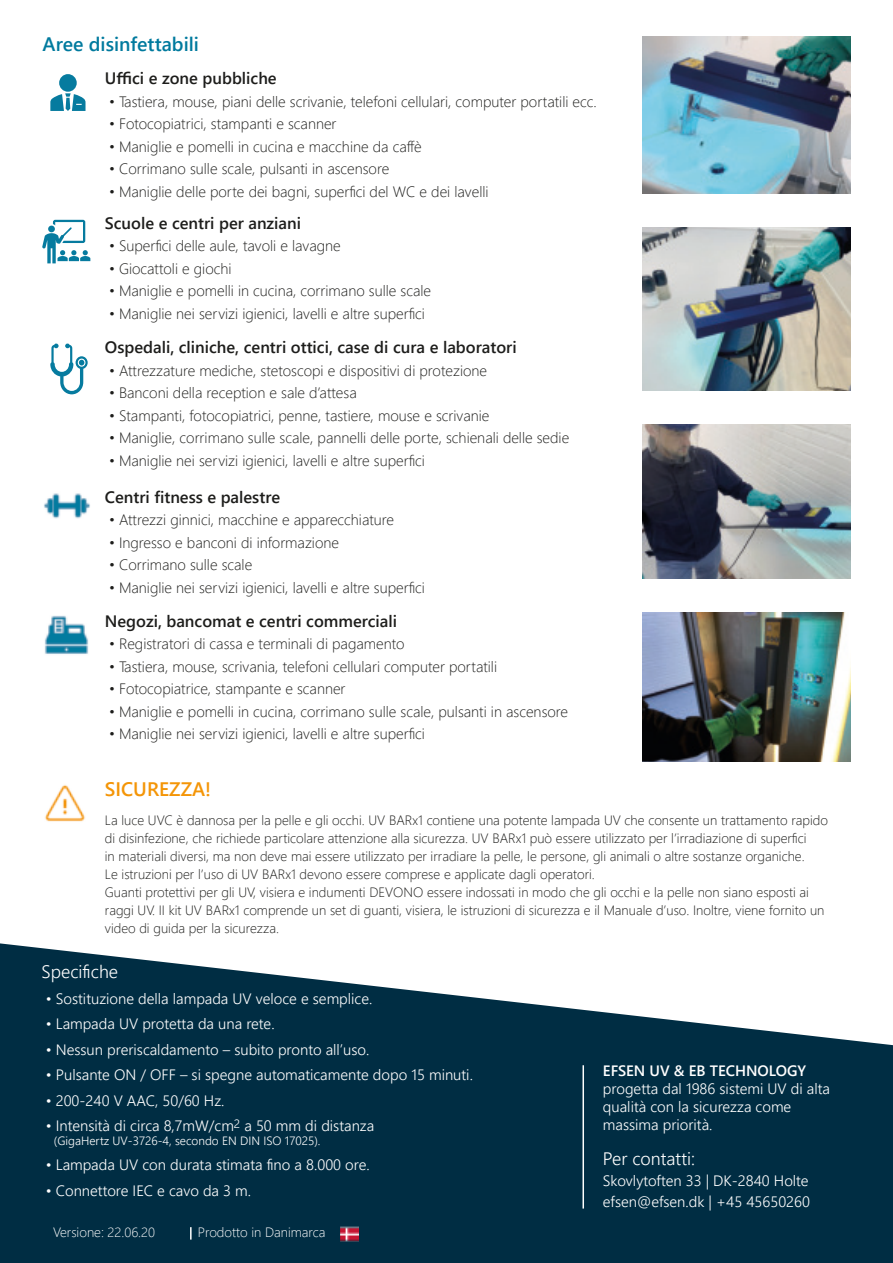
<style>
.page{position:relative;width:893px;height:1263px;background:#fff}
.page>*{position:absolute;margin:0;border:0;box-sizing:border-box;transform-origin:0 0}
.t1{font:600 19.5px "Segoe UI";color:#007a9e}
.t2{font:600 19.5px "Segoe UI";color:#f49507}
.t3{font:300 18px "Segoe UI";color:#fff}
.t4{font:600 16.5px "Segoe UI";color:#1d1d1b}
.t5{font:300 15px "Segoe UI";color:#1d1d1b}
.t6{font:300 15px/18px "Segoe UI";color:#fff}
.t7{font:600 15px "Segoe UI";color:#fff}
.t8{font:300 13.5px/18px "Segoe UI";color:#1d1d1b}
.t9{font:300 13.5px "Segoe UI";color:#fff}
.t10{font:300 12px "Segoe UI";color:#fff}
</style>
<div class="page">
<svg style="left:0;top:943px;width:893px;height:320px;fill:#002d43"></svg>
<hr style="left:582px;top:1065px;width:2px;height:143px;background:#fff">
<img style="left:642px;top:612px;width:209px;height:149px">
<img style="left:642px;top:37px;width:209px;height:157px">
<img style="left:642px;top:425px;width:209px;height:153px">
<img style="left:642px;top:228px;width:209px;height:163px">
<img style="left:45px;top:785px;width:40px;height:37px">
<svg style="left:42px;top:220px;width:48px;height:43px"></svg>
<svg style="left:50px;top:344px;width:38px;height:50px"></svg>
<div style="left:59px;top:74px;width:18px;height:18px;background:#067b9f;border-radius:50%"></div>
<svg style="left:50px;top:93px;width:36px;height:18px"></svg>
<img style="left:340px;top:1225px;width:18px;height:17px">
<img style="left:44px;top:493px;width:46px;height:26px">
<img style="left:44px;top:615px;width:45px;height:39px">
<svg style="left:190px;top:1227px;width:2px;height:12px"></svg>
<h1 class="t1" style="left:43px;top:26px;width:158px">Aree disinfettabili</h1>
<p class="t4" style="left:105px;top:63px;width:173px">Uffici e zone pubbliche</p>
<p class="t5" style="left:109px;top:87px;width:489px">• Tastiera, mouse, piani delle scrivanie, telefoni cellulari, computer portatili ecc.</p>
<p class="t5" style="left:109px;top:110px;width:229px">• Fotocopiatrici, stampanti e scanner</p>
<p class="t5" style="left:109px;top:132px;width:314px">• Maniglie e pomelli in cucina e macchine da caffè</p>
<p class="t5" style="left:109px;top:155px;width:282px">• Corrimano sulle scale, pulsanti in ascensore</p>
<p class="t5" style="left:109px;top:177px;width:381px">• Maniglie delle porte dei bagni, superfici del WC e dei lavelli</p>
<p class="t4" style="left:105px;top:207px;width:198px">Scuole e centri per anziani</p>
<p class="t5" style="left:109px;top:232px;width:233px">• Superfici delle aule, tavoli e lavagne</p>
<p class="t5" style="left:109px;top:254px;width:124px">• Giocattoli e giochi</p>
<p class="t5" style="left:109px;top:277px;width:324px">• Maniglie e pomelli in cucina, corrimano sulle scale</p>
<p class="t5" style="left:109px;top:299px;width:317px">• Maniglie nei servizi igienici, lavelli e altre superfici</p>
<p class="t4" style="left:105px;top:332px;width:413px">Ospedali, cliniche, centri ottici, case di cura e laboratori</p>
<p class="t5" style="left:109px;top:356px;width:380px">• Attrezzature mediche, stetoscopi e dispositivi di protezione</p>
<p class="t5" style="left:109px;top:379px;width:249px">• Banconi della reception e sale d’attesa</p>
<p class="t5" style="left:109px;top:401px;width:382px">• Stampanti, fotocopiatrici, penne, tastiere, mouse e scrivanie</p>
<p class="t5" style="left:109px;top:424px;width:462px">• Maniglie, corrimano sulle scale, pannelli delle porte, schienali delle sedie</p>
<p class="t5" style="left:109px;top:446px;width:317px">• Maniglie nei servizi igienici, lavelli e altre superfici</p>
<p class="t4" style="left:105px;top:481px;width:177px">Centri fitness e palestre</p>
<p class="t5" style="left:109px;top:506px;width:287px">• Attrezzi ginnici, macchine e apparecchiature</p>
<p class="t5" style="left:109px;top:528px;width:232px">• Ingresso e banconi di informazione</p>
<p class="t5" style="left:109px;top:551px;width:145px">• Corrimano sulle scale</p>
<p class="t5" style="left:109px;top:573px;width:317px">• Maniglie nei servizi igienici, lavelli e altre superfici</p>
<p class="t4" style="left:105px;top:605px;width:294px">Negozi, bancomat e centri commerciali</p>
<p class="t5" style="left:109px;top:630px;width:297px">• Registratori di cassa e terminali di pagamento</p>
<p class="t5" style="left:109px;top:652px;width:390px">• Tastiera, mouse, scrivania, telefoni cellulari computer portatili</p>
<p class="t5" style="left:109px;top:675px;width:238px">• Fotocopiatrice, stampante e scanner</p>
<p class="t5" style="left:109px;top:697px;width:461px">• Maniglie e pomelli in cucina, corrimano sulle scale, pulsanti in ascensore</p>
<p class="t5" style="left:109px;top:720px;width:317px">• Maniglie nei servizi igienici, lavelli e altre superfici</p>
<h1 class="t2" style="left:105px;top:778px;width:108px">SICUREZZA!</h1>
<p class="t8" style="left:105px;top:809px;width:724px">La luce UVC è dannosa per la pelle e gli occhi. UV BARx1 contiene una potente lampada UV che consente un trattamento rapido di disinfezione, che richiede particolare attenzione alla sicurezza. UV BARx1 può essere utilizzato per l’irradiazione di superfici<br>in materiali diversi, ma non deve mai essere utilizzato per irradiare la pelle, le persone, gli animali o altre sostanze organiche.<br>Le istruzioni per l’uso di UV BARx1 devono essere comprese e applicate dagli operatori.<br>Guanti protettivi per gli UV, visiera e indumenti DEVONO essere indossati in modo che gli occhi e la pelle non siano esposti ai raggi UV. II kit UV BARx1 comprende un set di guanti, visiera, le istruzioni di sicurezza e il Manuale d’uso. Inoltre, viene fornito un video di guida per la sicurezza.</p>
<p class="t3" style="left:42px;top:955px;width:78px">Specifiche</p>
<p class="t6" style="left:46px;top:988px;width:328px">• Sostituzione della lampada UV veloce e semplice.</p>
<p class="t6" style="left:46px;top:1013px;width:230px">• Lampada UV protetta da una rete.</p>
<p class="t6" style="left:46px;top:1039px;width:325px">• Nessun preriscaldamento – subito pronto all’uso.</p>
<p class="t6" style="left:46px;top:1064px;width:429px">• Pulsante ON / OFF – si spegne automaticamente dopo 15 minuti.</p>
<p class="t6" style="left:46px;top:1090px;width:180px">• 200-240 V AAC, 50/60 Hz.</p>
<p class="t6" style="left:46px;top:1115px;width:330px">• Intensità di circa 8,7mW/cm<sup>2</sup> a 50 mm di distanza</p>
<p class="t10" style="left:54px;top:1129px;width:268px">(GigaHertz UV-3726-4, secondo EN DIN ISO 17025).</p>
<p class="t6" style="left:46px;top:1154px;width:326px">• Lampada UV con durata stimata fino a 8.000 ore.</p>
<p class="t6" style="left:46px;top:1180px;width:207px">• Connettore IEC e cavo da 3 m.</p>
<p class="t9" style="left:53px;top:1219px;width:104px">Versione: 22.06.20</p>
<p class="t9" style="left:198px;top:1224px;width:129px">Prodotto in Danimarca</p>
<p class="t7" style="left:603px;top:1062px;width:205px">EFSEN UV &amp; EB TECHNOLOGY</p>
<p class="t6" style="left:603px;top:1078px;width:229px">progetta dal 1986 sistemi UV di alta qualità con la sicurezza come massima priorità.</p>
<p class="t3" style="left:603px;top:1151px;width:94px">Per contatti:</p>
<p class="t6" style="left:603px;top:1171px;width:209px;line-height:21px">Skovlytoften 33 | DK-2840 Holte efsen@efsen.dk | +45 45650260</p>
</div>
